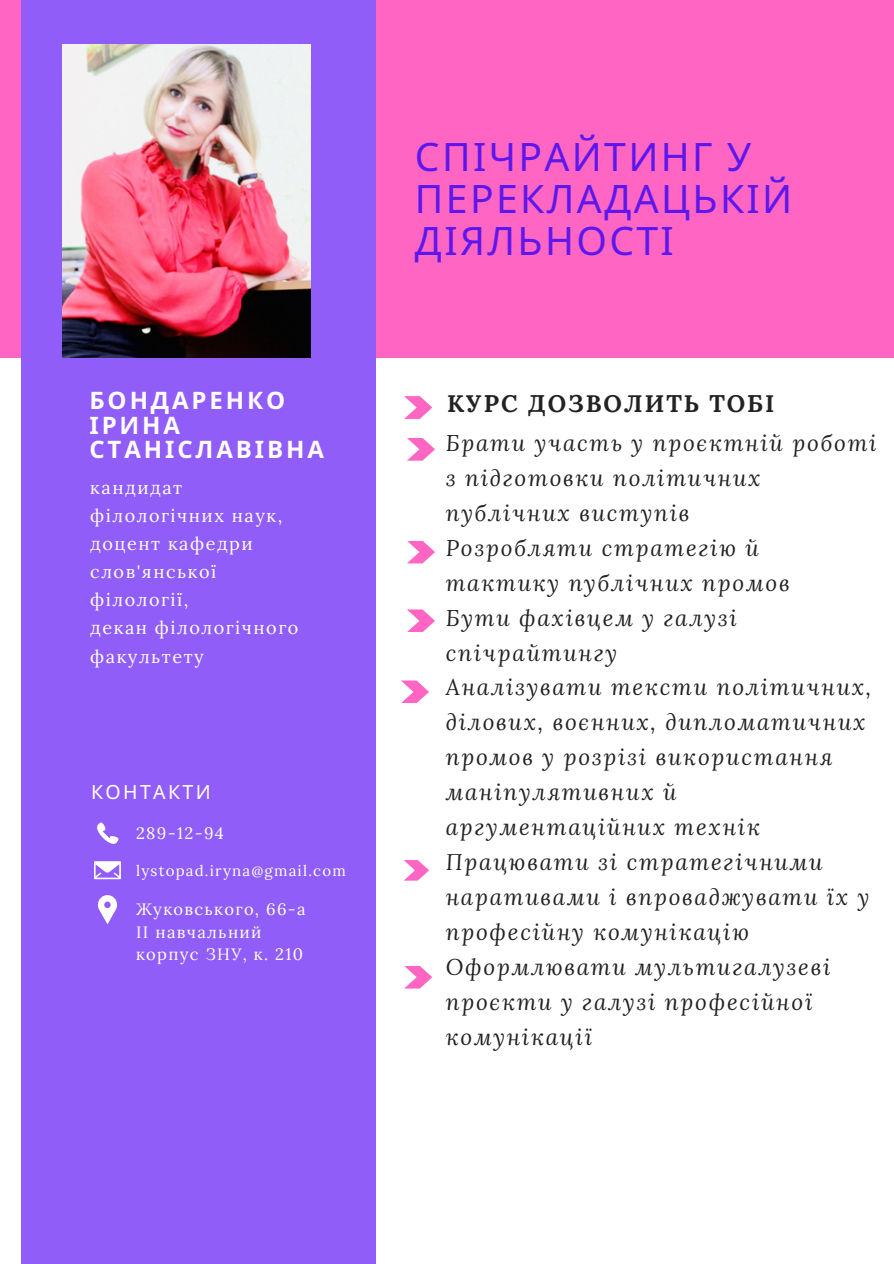
<style>
.page{position:relative;width:894px;height:1264px;background:#fff}
.page>*{position:absolute;margin:0;border:0;box-sizing:border-box;transform-origin:0 0}
.t1{font:39.15px/41.7px "Noto Sans";letter-spacing:.06em;color:#5e17eb}
.t2{font:700 24px/24.8px "Noto Sans";letter-spacing:.12em;color:#fff}
.t3{font:700 24px "Lora";letter-spacing:.08em;color:#222}
.t4{font:italic 22.5px/35px "Lora";letter-spacing:.08em;color:#222}
.t5{font:19.5px "Noto Sans";letter-spacing:.12em;color:#fff}
.t6{font:18px/28.2px "Lora";letter-spacing:.085em;color:#fff}
.t7{font:16.5px/22.5px "Lora";letter-spacing:.08em;color:#fff}
.t8{font:15px "Lora";letter-spacing:.08em;color:#fff}
</style>
<div class="page">
<div style="left:0;top:0;width:893px;height:358px;background:#ff66c4"></div>
<div style="left:21px;top:0;width:354px;height:1263px;background:#915df8"></div>
<svg style="left:97px;top:822px;width:21px;height:21px"></svg>
<svg style="left:94px;top:861px;width:27px;height:18px"></svg>
<svg style="left:98px;top:895px;width:19px;height:29px"></svg>
<svg style="left:404px;top:396px;width:28px;height:23px"></svg>
<svg style="left:407px;top:438px;width:28px;height:22px"></svg>
<svg style="left:407px;top:541px;width:28px;height:22px"></svg>
<svg style="left:407px;top:609px;width:28px;height:23px"></svg>
<svg style="left:401px;top:680px;width:28px;height:23px"></svg>
<svg style="left:404px;top:860px;width:25px;height:20px"></svg>
<img style="left:63px;top:45px;width:247px;height:313px">
<svg style="left:404px;top:966px;width:28px;height:22px"></svg>
<p class="t2" style="left:89px;top:387px;width:236px">БОНДАРЕНКО<br>ІРИНА<br>СТАНІСЛАВІВНА</p>
<p class="t6" style="left:90px;top:473px;width:193px">кандидат філологічних наук, доцент кафедри слов'янської філології,</p>
<p class="t6" style="left:90px;top:613px;width:209px">декан філологічного факультету</p>
<p class="t5" style="left:91px;top:778px;width:121px">КОНТАКТИ</p>
<p class="t7" style="left:136px;top:822px;width:89px">289-12-94</p>
<p class="t8" style="left:136px;top:861px;width:211px">lystopad.iryna@gmail.com</p>
<p class="t7" style="left:136px;top:898px;width:171px">Жуковського, 66-а</p>
<p class="t7" style="left:136px;top:920px;width:168px">ІІ навчальний корпус ЗНУ, к. 210</p>
<p class="t1" style="left:415px;top:135px;width:379px">СПІЧРАЙТИНГ У<br>ПЕРЕКЛАДАЦЬКІЙ<br>ДІЯЛЬНОСТІ</p>
<p class="t3" style="left:447px;top:388px;width:328px">КУРС ДОЗВОЛИТЬ ТОБІ</p>
<p class="t4" style="left:445px;top:425px;width:432px">Брати участь у проєктній роботі з підготовки політичних публічних виступів</p>
<p class="t4" style="left:445px;top:529px;width:345px">Розробляти стратегію й тактику публічних промов</p>
<p class="t4" style="left:445px;top:599px;width:292px">Бути фахівцем у галузі спічрайтингу</p>
<p class="t4" style="left:445px;top:669px;width:427px">Аналізувати тексти політичних, ділових, воєнних, дипломатичних промов у розрізі використання маніпулятивних й аргументаційних технік</p>
<p class="t4" style="left:445px;top:844px;width:425px">Працювати зі стратегічними наративами і впроваджувати їх у професійну комунікацію</p>
<p class="t4" style="left:445px;top:948px;width:386px">Оформлювати мультигалузеві проєкти у галузі професійної комунікації</p>
</div>
